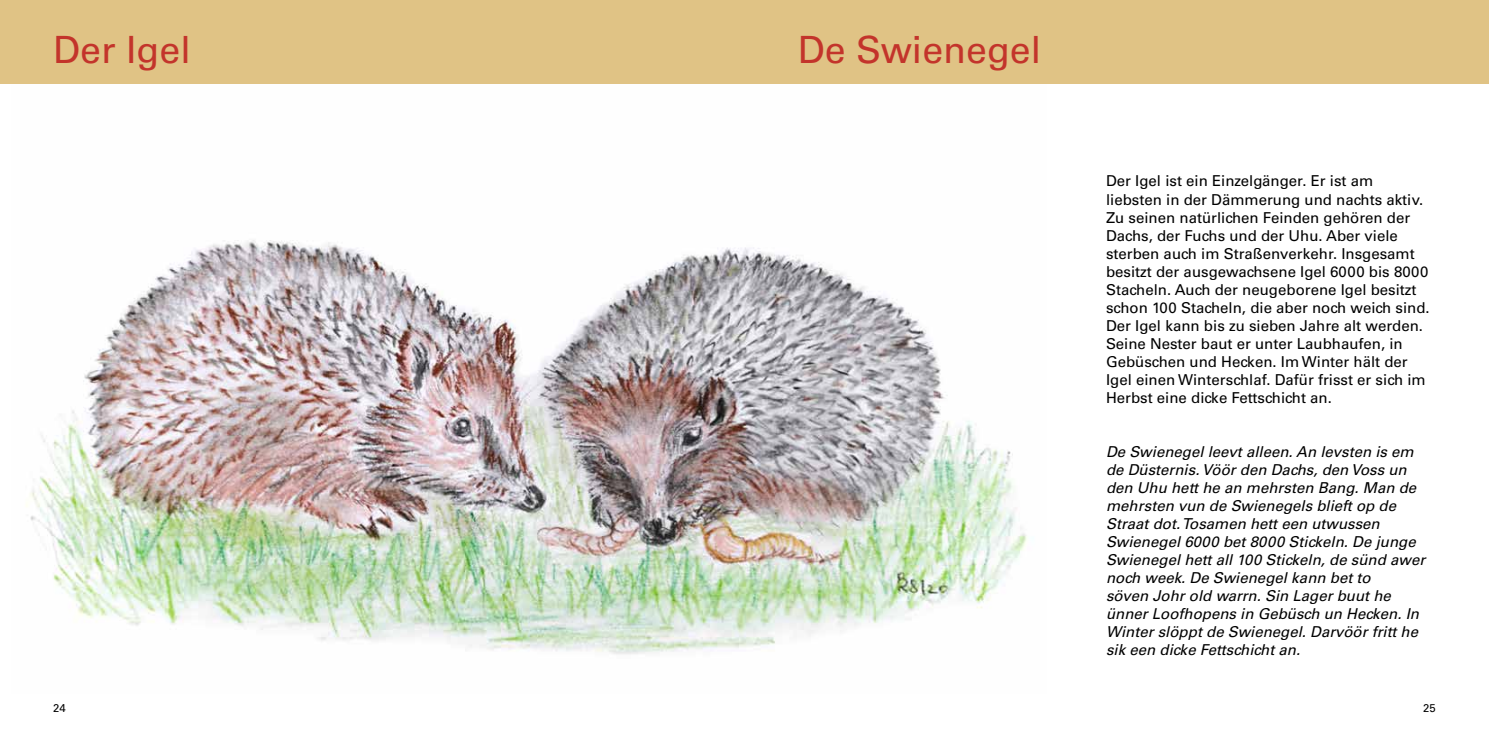
<style>
.page{position:relative;width:1489px;height:745px;background:#fff}
.page>*{position:absolute;margin:0;border:0;box-sizing:border-box;transform-origin:0 0}
.t1{font:37.5px "Univers LT Std";color:#c3342b}
.t2{font:15px/18px "Univers LT Std";color:#000}
.t3{font:italic 15px/18px "Univers LT Std";color:#000}
.t4{font:11.25px "Univers LT Std";color:#000}
</style>
<div class="page">
<img style="left:11px;top:83px;width:1035px;height:571px">
<div style="left:0;top:0;width:1488px;height:83px;background:#e0c385"></div>
<h1 class="t1" style="left:53px;top:27px;width:139px">Der Igel</h1>
<h1 class="t1" style="left:797px;top:27px;width:245px">De Swienegel</h1>
<p class="t2" style="left:1106px;top:172px;width:325px">Der Igel ist ein Einzelgänger. Er ist am liebsten in der Dämmerung und nachts aktiv.<br>Zu seinen natürlichen Feinden gehören der Dachs, der Fuchs und der Uhu. Aber viele sterben auch im Straßenverkehr. Insgesamt besitzt der ausgewachsene Igel 6000 bis 8000<br>Stacheln. Auch der neugeborene Igel besitzt schon 100 Stacheln, die aber noch weich sind.<br>Der Igel kann bis zu sieben Jahre alt werden.<br>Seine Nester baut er unter Laubhaufen, in Gebüschen und Hecken. Im Winter hält der Igel einen Winterschlaf. Dafür frisst er sich im Herbst eine dicke Fettschicht an.</p>
<p class="t3" style="left:1106px;top:442px;width:320px">De Swienegel leevt alleen. An levsten is em de Düsternis. Vöör den Dachs, den Voss un den Uhu hett he an mehrsten Bang. Man de mehrsten vun de Swienegels blieft op de Straat dot. Tosamen hett een utwussen Swienegel 6000 bet 8000 Stickeln. De junge Swienegel hett all 100 Stickeln, de sünd awer noch week. De Swienegel kann bet to<br>söven Johr old warrn. Sin Lager buut he ünner Loofhopens in Gebüsch un Hecken. In Winter slöppt de Swienegel. Darvöör fritt he sik een dicke Fettschicht an.</p>
<p class="t4" style="left:53px;top:701px;width:14px">24</p>
<p class="t4" style="left:1423px;top:701px;width:14px">25</p>
</div>
